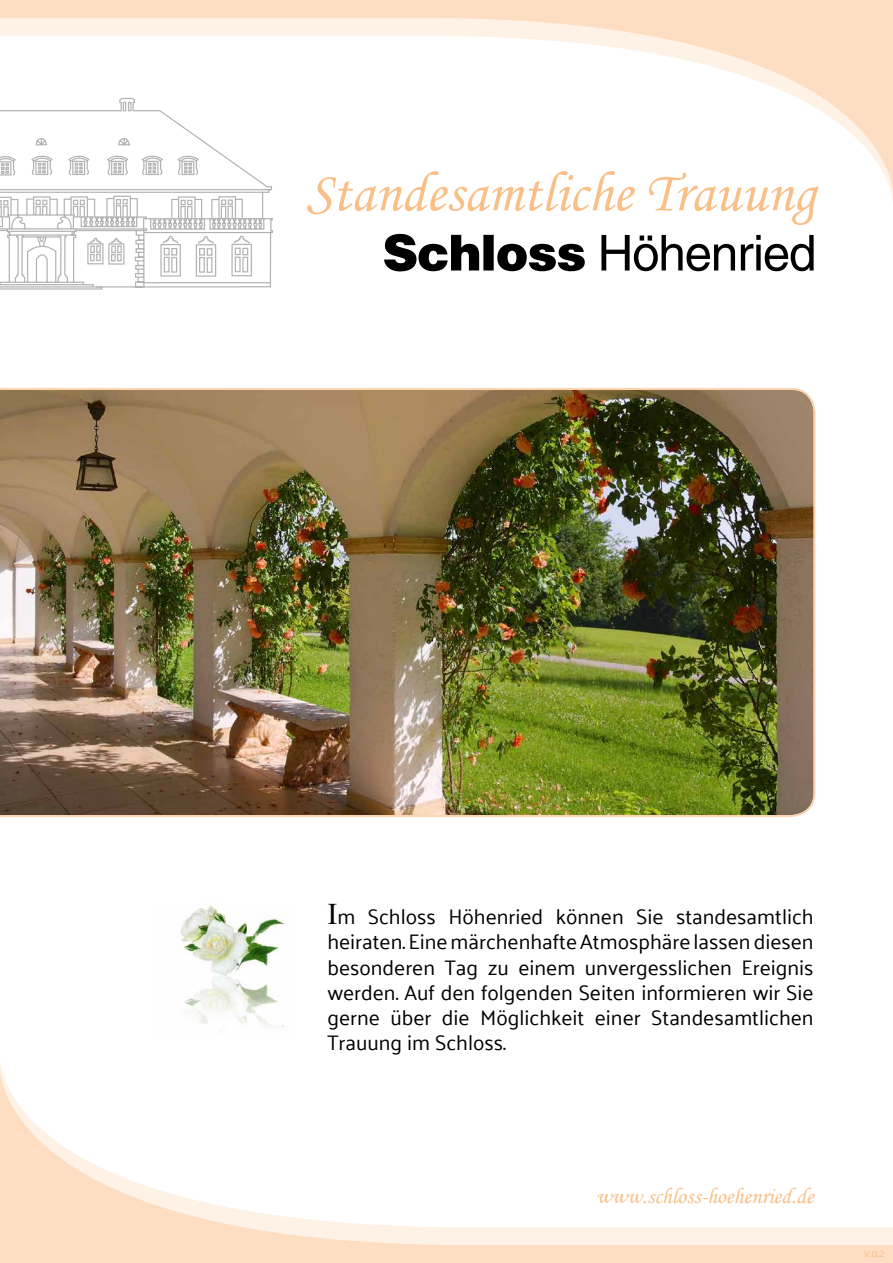
<style>
.page{position:relative;width:893px;height:1263px;background:#fff}
.page>*{position:absolute;margin:0;border:0;box-sizing:border-box;transform-origin:0 0}
.t1{font:57px "Monotype Corsiva";color:#fabf87}
.t2{font:22.5px "Monotype Corsiva";color:#fabf87}
.t3{font:21px/25.2px "Palanquin";color:#000;text-align:justify}
.t4{font:10.5px "Palanquin";color:#fabf87}
.s1{font-family:"Times New Roman";font-size:30px}
</style>
<div class="page">
<svg style="left:0;top:0;width:893px;height:194px"></svg>
<svg style="left:0;top:1069px;width:893px;height:194px"></svg>
<img style="left:0;top:388px;width:816px;height:429px">
<svg style="left:0;top:97px;width:273px;height:193px"></svg>
<svg style="left:0;top:198px;width:273px;height:90px"></svg>
<svg style="left:384px;top:234px;width:430px;height:37px"></svg>
<img style="left:176px;top:903px;width:109px;height:125px">
<h1 class="t1" style="left:306px;top:158px;width:511px">Standesamtliche Trauung</h1>
<p class="t3" style="left:327px;top:904px;width:488px"><span class="s1">I</span>m Schloss Höhenried können Sie standesamtlich heiraten. Eine märchenhafte Atmosphäre lassen diesen besonderen Tag zu einem unvergesslichen Ereignis werden. Auf den folgenden Seiten informieren wir Sie gerne über die Möglichkeit einer Standesamtlichen Trauung im Schloss.</p>
<p class="t2" style="left:596px;top:1183px;width:219px">www.schloss-hoehenried.de</p>
<p class="t4" style="left:864px;top:1247px;width:22px">V.0.2</p>
</div>
